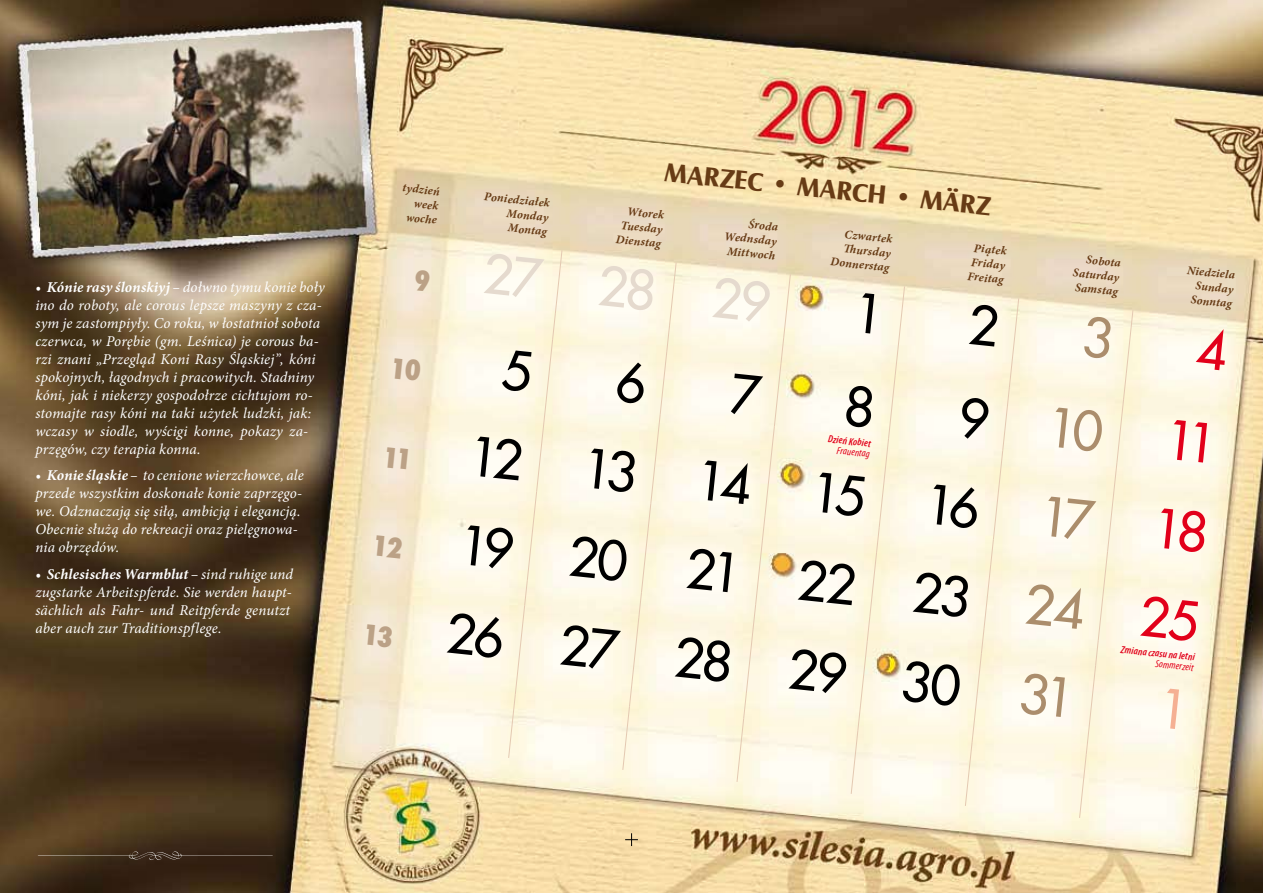
<style>
.page{position:relative;width:1263px;height:893px;background:#fff}
.page>*{position:absolute;margin:0;border:0;box-sizing:border-box;transform-origin:0 0}
.t1{font:52.5px/89.2px "Futura LT";color:#000;text-align:right}
.t2{font:52.5px "Futura LT";color:#e5dace}
.t3{font:52.5px "Futura LT";color:#ab8d6c}
.t4{font:700 27px "Castle TCE";color:#673b15}
.t5{font:italic 15px/18px "Minion Pro";letter-spacing:.005em;color:#fff}
.t6{font:italic 700 12px/14.4px "Minion Pro";color:#673b15;text-align:right}
.t7{font:italic 600 condensed 10.5px "Myriad Pro";color:#e2001a}
.t8{font:italic condensed 10.5px "Myriad Pro";color:#e2001a}
.s1{font-weight:700}
.s2{color:#000}
.s3{color:#e2001a}
.s4{font-weight:800;font-stretch:condensed;font-size:27px;color:#bba186}
.s5{color:#ab8d6c}
</style>
<div class="page">
<img style="left:0;top:0;width:1263px;height:893px">
<svg style="left:625px;top:833px;width:13px;height:13px"></svg>
<svg style="left:38px;top:851px;width:235px;height:9px;background:#473524"></svg>
<svg style="left:393px;top:358px;width:28px;height:23px"></svg>
<svg style="left:964px;top:298px;width:55px;height:509px;background:#fdf6e1"></svg>
<svg style="left:1079px;top:310px;width:55px;height:509px;background:#fcf6e1"></svg>
<svg style="left:1195px;top:327px;width:33px;height:44px"></svg>
<svg style="left:501px;top:250px;width:62px;height:509px;background:#fdf6e2"></svg>
<svg style="left:616px;top:262px;width:61px;height:509px;background:#fcf6e2"></svg>
<svg style="left:731px;top:274px;width:60px;height:509px;background:#fcf5de"></svg>
<svg style="left:845px;top:286px;width:60px;height:509px;background:#fcf5df"></svg>
<svg style="left:375px;top:536px;width:27px;height:22px"></svg>
<svg style="left:1163px;top:688px;width:16px;height:41px"></svg>
<p class="t5" style="left:35px;top:278px;width:291px">• <span class="s1">Kónie rasy ślonskiyj</span> – dołwno tymu konie boły ino do roboty, ale corous lepsze maszyny z cza&shy;sym je zastompiyły. Co roku, w łostatnioł sobota czerwca, w Porębie (gm. Leśnica) je corous ba&shy;rzi znani „Przegląd Koni Rasy Śląskiej”, kóni spokojnych, łagodnych i pracowitych. Stadniny kóni, jak i niekerzy gospodołrze cichtujom ro&shy;stomajte rasy kóni na taki użytek ludzki, jak: wczasy w siodle, wyścigi konne, pokazy za&shy;przęgów, czy terapia konna.</p>
<p class="t5" style="left:36px;top:466px;width:270px">• <span class="s1">Konie śląskie</span> – to cenione wierzchowce, ale przede wszystkim doskonałe konie zaprzęgo&shy;we. Odznaczają się siłą, ambicją i elegancją.<br>Obecnie służą do rekreacji oraz pielęgnowa&shy;nia obrzędów.</p>
<p class="t5" style="left:36px;top:565px;width:259px">• <span class="s1">Schlesisches Warmblut</span> – sind ruhige und zugstarke Arbeitspferde. Sie werden haupt&shy;sächlich als Fahr- und Reitpferde genutzt aber auch zur Traditionspflege.</p>
<h2 class="t4" style="left:666px;top:156px;width:329px;rotate:6deg">MARZEC • MARCH • MÄRZ</h2>
<p class="t6" style="left:403px;top:180px;width:39px;rotate:6deg">tydzień week woche</p>
<p class="t6" style="left:509px;top:191px;width:43px;text-align:justify;text-indent:-24px;rotate:6deg">Poniedziałek Monday Montag</p>
<p class="t6" style="left:620px;top:203px;width:47px;text-align:justify;text-indent:8px;rotate:6deg">Wtorek Tuesday Dienstag</p>
<p class="t6" style="left:726px;top:214px;width:54px;rotate:6deg">Środa<br>Wednsday<br>Mittwoch</p>
<p class="t6" style="left:834px;top:226px;width:61px;rotate:6deg">Czwartek<br>Th ursday<br>Donnerstag</p>
<p class="t6" style="left:971px;top:240px;width:38px;text-align:justify;rotate:6deg">Piątek Friday Freitag</p>
<p class="t6" style="left:1075px;top:251px;width:48px;rotate:6deg">Sobota<br>Saturday<br>Samstag</p>
<p class="t6" style="left:1194px;top:263px;width:43px;text-align:justify;text-indent:-7px;rotate:6deg">Niedziela Sunday Sonntag</p>
<h1 class="t2" style="left:419px;top:232px;width:358px;rotate:6deg"><sub>9</sub> 27 28 29</h1>
<h1 class="t3" style="left:962px;top:383px;width:261px;rotate:6deg"><span class="s2">9</span> 10 <span class="s3">11</span></h1>
<p class="t7" style="left:829px;top:433px;width:44px;rotate:6deg">Dzień Kobiet</p>
<p class="t8" style="left:838px;top:444px;width:35px;rotate:6deg">Frauentag</p>
<h1 class="t1" style="left:388px;top:402px;width:830px;rotate:6deg"><span class="s4">11</span> 12 13 14 15 16 <span class="s5">17</span> <span class="s3">18<br></span>19 20 21 22 23 <span class="s5">24</span> <span class="s3">25</span></h1>
<p class="t7" style="left:1121px;top:644px;width:76px;rotate:6deg">Zmiana czasu na letni</p>
<p class="t8" style="left:1156px;top:657px;width:40px;rotate:6deg">Sommerzeit</p>
<h1 class="t1" style="left:368px;top:579px;width:717px;rotate:6deg"><span class="s4">13</span> 26 27 28 29 30 <span class="s5">31</span></h1>
</div>
